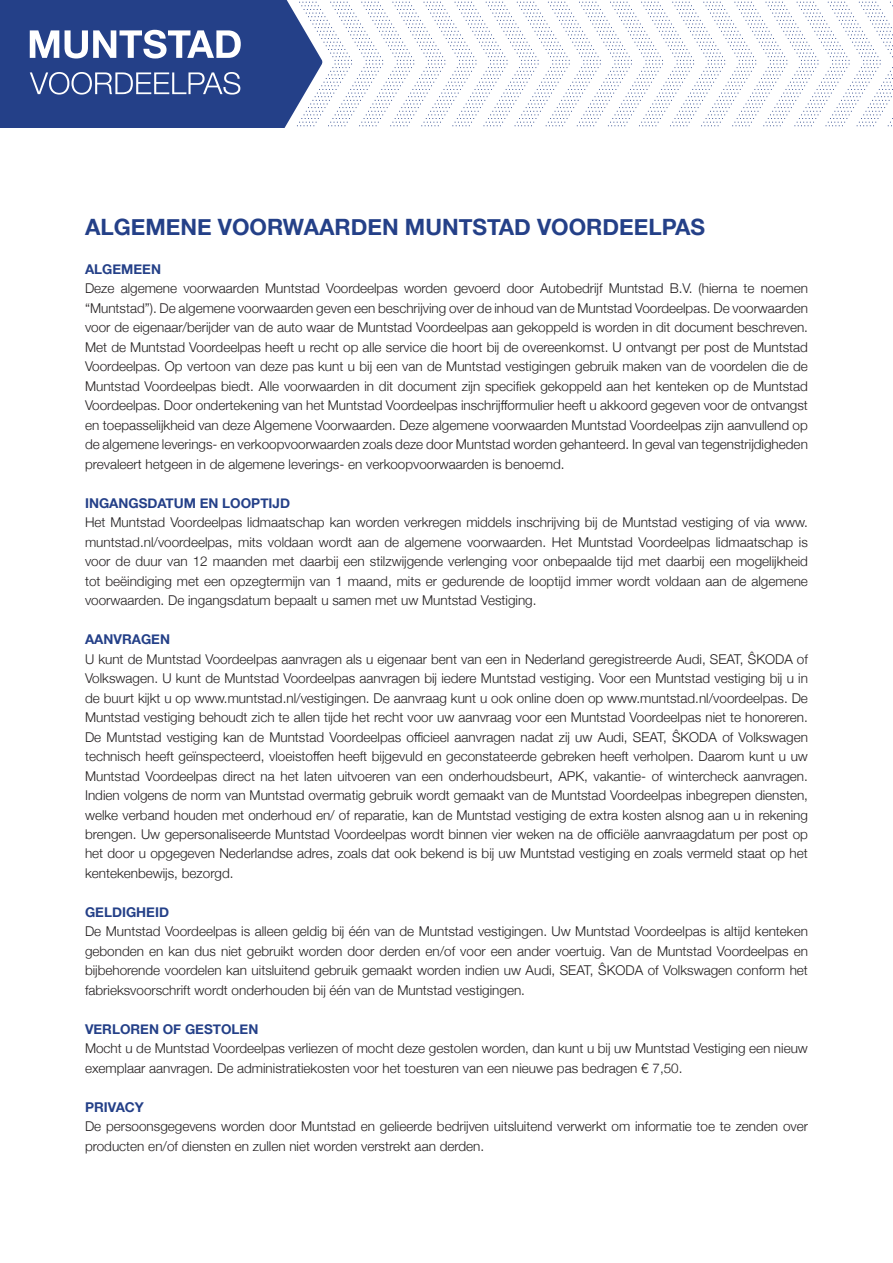
<style>
.page{position:relative;width:893px;height:1263px;background:#fff}
.page>*{position:absolute;margin:0;border:0;box-sizing:border-box;transform-origin:0 0}
.t1{font:700 22.5px "Helvetica Neue";color:#244088}
.t2{font:300 13.5px/19.5px "Helvetica Neue";color:#231f20;text-align:justify}
.t3{font:700 13.5px "Helvetica Neue";color:#244088}
</style>
<div class="page">
<svg style="left:0;top:0;width:893px;height:128px"></svg>
<h1 class="t1" style="left:85px;top:209px;width:621px">ALGEMENE VOORWAARDEN MUNTSTAD VOORDEELPAS</h1>
<p class="t3" style="left:85px;top:258px;width:77px">ALGEMEEN</p>
<p class="t2" style="left:85px;top:277px;width:724px">Deze algemene voorwaarden Muntstad Voordeelpas worden gevoerd door Autobedrijf Muntstad B.V. (hierna te noemen “Muntstad”). De algemene voorwaarden geven een beschrijving over de inhoud van de Muntstad Voordeelpas. De voorwaarden voor de eigenaar/berijder van de auto waar de Muntstad Voordeelpas aan gekoppeld is worden in dit document beschreven.<br>Met de Muntstad Voordeelpas heeft u recht op alle service die hoort bij de overeenkomst. U ontvangt per post de Muntstad Voordeelpas. Op vertoon van deze pas kunt u bij een van de Muntstad vestigingen gebruik maken van de voordelen die de Muntstad Voordeelpas biedt. Alle voorwaarden in dit document zijn specifiek gekoppeld aan het kenteken op de Muntstad Voordeelpas. Door ondertekening van het Muntstad Voordeelpas inschrijfformulier heeft u akkoord gegeven voor de ontvangst en toepasselijkheid van deze Algemene Voorwaarden. Deze algemene voorwaarden Muntstad Voordeelpas zijn aanvullend op de algemene leverings- en verkoopvoorwaarden zoals deze door Muntstad worden gehanteerd. In geval van tegenstrijdigheden prevaleert hetgeen in de algemene leverings- en verkoopvoorwaarden is benoemd.</p>
<p class="t3" style="left:85px;top:492px;width:207px">INGANGSDATUM EN LOOPTIJD</p>
<p class="t2" style="left:85px;top:511px;width:724px">Het Muntstad Voordeelpas lidmaatschap kan worden verkregen middels inschrijving bij de Muntstad vestiging of via www. muntstad.nl/voordeelpas, mits voldaan wordt aan de algemene voorwaarden. Het Muntstad Voordeelpas lidmaatschap is voor de duur van 12 maanden met daarbij een stilzwijgende verlenging voor onbepaalde tijd met daarbij een mogelijkheid tot beëindiging met een opzegtermijn van 1 maand, mits er gedurende de looptijd immer wordt voldaan aan de algemene voorwaarden. De ingangsdatum bepaalt u samen met uw Muntstad Vestiging.</p>
<p class="t3" style="left:85px;top:629px;width:86px">AANVRAGEN</p>
<p class="t2" style="left:85px;top:648px;width:724px">U kunt de Muntstad Voordeelpas aanvragen als u eigenaar bent van een in Nederland geregistreerde Audi, SEAT, ŜKODA of Volkswagen. U kunt de Muntstad Voordeelpas aanvragen bij iedere Muntstad vestiging. Voor een Muntstad vestiging bij u in de buurt kijkt u op www.muntstad.nl/vestigingen. De aanvraag kunt u ook online doen op www.muntstad.nl/voordeelpas. De Muntstad vestiging behoudt zich te allen tijde het recht voor uw aanvraag voor een Muntstad Voordeelpas niet te honoreren.<br>De Muntstad vestiging kan de Muntstad Voordeelpas officieel aanvragen nadat zij uw Audi, SEAT, ŜKODA of Volkswagen technisch heeft geïnspecteerd, vloeistoffen heeft bijgevuld en geconstateerde gebreken heeft verholpen. Daarom kunt u uw Muntstad Voordeelpas direct na het laten uitvoeren van een onderhoudsbeurt, APK, vakantie- of wintercheck aanvragen.<br>Indien volgens de norm van Muntstad overmatig gebruik wordt gemaakt van de Muntstad Voordeelpas inbegrepen diensten, welke verband houden met onderhoud en/ of reparatie, kan de Muntstad vestiging de extra kosten alsnog aan u in rekening brengen. Uw gepersonaliseerde Muntstad Voordeelpas wordt binnen vier weken na de officiële aanvraagdatum per post op het door u opgegeven Nederlandse adres, zoals dat ook bekend is bij uw Muntstad vestiging en zoals vermeld staat op het kentekenbewijs, bezorgd.</p>
<p class="t3" style="left:85px;top:901px;width:85px">GELDIGHEID</p>
<p class="t2" style="left:85px;top:921px;width:724px">De Muntstad Voordeelpas is alleen geldig bij één van de Muntstad vestigingen. Uw Muntstad Voordeelpas is altijd kenteken gebonden en kan dus niet gebruikt worden door derden en/of voor een ander voertuig. Van de Muntstad Voordeelpas en bijbehorende voordelen kan uitsluitend gebruik gemaakt worden indien uw Audi, SEAT, ŜKODA of Volkswagen conform het fabrieksvoorschrift wordt onderhouden bij één van de Muntstad vestigingen.</p>
<p class="t3" style="left:85px;top:1018px;width:175px">VERLOREN OF GESTOLEN</p>
<p class="t2" style="left:85px;top:1038px;width:724px">Mocht u de Muntstad Voordeelpas verliezen of mocht deze gestolen worden, dan kunt u bij uw Muntstad Vestiging een nieuw exemplaar aanvragen. De administratiekosten voor het toesturen van een nieuwe pas bedragen € 7,50.</p>
<p class="t3" style="left:85px;top:1096px;width:60px">PRIVACY</p>
<p class="t2" style="left:85px;top:1116px;width:724px">De persoonsgegevens worden door Muntstad en gelieerde bedrijven uitsluitend verwerkt om informatie toe te zenden over producten en/of diensten en zullen niet worden verstrekt aan derden.</p>
</div>
